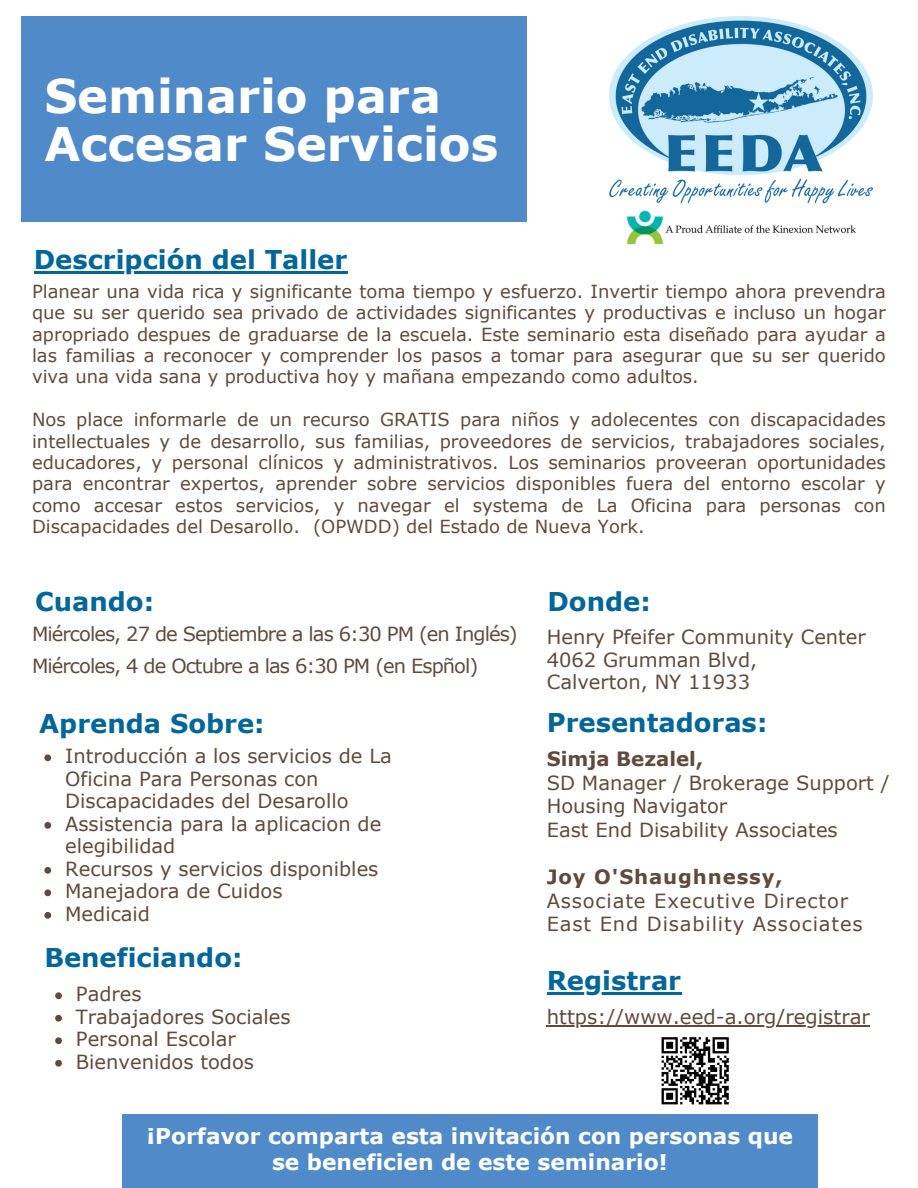
<style>
.page{position:relative;width:918px;height:1188px;background:#fff}
.page>*{position:absolute;margin:0;border:0;box-sizing:border-box;transform-origin:0 0}
.t1{font:700 46.35px/48.3px "Verdana";color:#fff}
.t2{font:700 25.8px "Verdana";color:#02669a}
.t3{font:700 21.75px/25.7px "Verdana";color:#fff;text-align:center}
.t4{font:19.8px "Verdana";color:#604a3b}
.t5{font:700 19.8px "Verdana";letter-spacing:.045em;color:#604a3b}
.t6{font:700 19.8px "Verdana";color:#604a3b}
.t7{font:19.5px/22.5px "Verdana";color:#604a3b}
.t8{font:19.5px "Verdana";letter-spacing:-.05em;color:#604a3b}
.t9{font:19.5px "Verdana";letter-spacing:.045em;color:#604a3b}
.t10{font:18px/21.3px "Verdana";color:#604a3b;text-align:justify}
</style>
<div class="page">
<div style="left:21px;top:16px;width:505px;height:206px;background:#518ac9"></div>
<div style="left:122px;top:1114px;width:695px;height:74px;background:#518ac9"></div>
<img style="left:610px;top:16px;width:263px;height:229px">
<svg style="left:661px;top:1037px;width:68px;height:68px"></svg>
<hr style="left:34px;top:272px;width:314px;height:2px;background:#02669a">
<hr style="left:547px;top:992px;width:134px;height:3px;background:#02669a">
<hr style="left:547px;top:1026px;width:323px;height:1px;background:#604a3b">
<svg style="left:44px;top:754px;width:7px;height:7px"></svg>
<svg style="left:44px;top:822px;width:7px;height:7px"></svg>
<svg style="left:44px;top:867px;width:7px;height:7px"></svg>
<svg style="left:44px;top:889px;width:7px;height:7px"></svg>
<svg style="left:44px;top:912px;width:7px;height:7px"></svg>
<svg style="left:55px;top:992px;width:7px;height:7px"></svg>
<svg style="left:55px;top:1015px;width:7px;height:7px"></svg>
<svg style="left:55px;top:1037px;width:7px;height:7px"></svg>
<svg style="left:55px;top:1060px;width:7px;height:7px"></svg>
<p class="t1" style="left:44px;top:70px;width:455px">Seminario para<br>Accesar Servicios</p>
<p class="t2" style="left:34px;top:244px;width:315px">Descripción del Taller</p>
<p class="t10" style="left:32px;top:280px;width:855px">Planear una vida rica y significante toma tiempo y esfuerzo. Invertir tiempo ahora prevendra que su ser querido sea privado de actividades significantes y productivas e incluso un hogar apropriado despues de graduarse de la escuela. Este seminario esta diseñado para ayudar a las familias a reconocer y comprender los pasos a tomar para asegurar que su ser querido viva una vida sana y productiva hoy y mañana empezando como adultos.</p>
<p class="t10" style="left:32px;top:408px;width:855px">Nos place informarle de un recurso GRATIS para niños y adolecentes con discapacidades intellectuales y de desarrollo, sus familias, proveedores de servicios, trabajadores sociales, educadores, y personal clínicos y administrativos. Los seminarios proveeran oportunidades para encontrar expertos, aprender sobre servicios disponibles fuera del entorno escolar y como accesar estos servicios, y navegar el systema de La Oficina para personas con Discapacidades del Desarollo. (OPWDD) del Estado de Nueva York.</p>
<p class="t2" style="left:35px;top:585px;width:121px">Cuando:</p>
<p class="t8" style="left:32px;top:622px;width:487px">Miércoles, 27 de Septiembre a las 6:30 PM (en Inglés)</p>
<p class="t8" style="left:32px;top:653px;width:448px">Miércoles, 4 de Octubre a las 6:30 PM (en Espñol)</p>
<p class="t2" style="left:39px;top:707px;width:227px">Aprenda Sobre:</p>
<p class="t7" style="left:65px;top:744px;width:328px">Introducción a los servicios de La<br>Oficina Para Personas con<br>Discapacidades del Desarollo</p>
<p class="t7" style="left:65px;top:812px;width:318px">Assistencia para la aplicacion de elegibilidad</p>
<p class="t7" style="left:65px;top:857px;width:315px">Recursos y servicios disponibles</p>
<p class="t7" style="left:65px;top:879px;width:219px">Manejadora de Cuidos</p>
<p class="t7" style="left:65px;top:902px;width:86px">Medicaid</p>
<p class="t2" style="left:44px;top:941px;width:200px">Beneficiando:</p>
<p class="t7" style="left:76px;top:982px;width:67px">Padres</p>
<p class="t7" style="left:76px;top:1005px;width:216px">Trabajadores Sociales</p>
<p class="t7" style="left:76px;top:1027px;width:161px">Personal Escolar</p>
<p class="t7" style="left:76px;top:1050px;width:180px">Bienvenidos todos</p>
<p class="t2" style="left:547px;top:585px;width:105px">Donde:</p>
<p class="t7" style="left:547px;top:625px;width:321px">Henry Pfeifer Community Center</p>
<p class="t7" style="left:547px;top:648px;width:212px">4062 Grumman Blvd,</p>
<p class="t7" style="left:547px;top:670px;width:205px">Calverton, NY 11933</p>
<p class="t2" style="left:547px;top:706px;width:222px">Presentadoras:</p>
<p class="t6" style="left:547px;top:746px;width:158px">Simja Bezalel,</p>
<p class="t7" style="left:547px;top:770px;width:344px;line-height:23.7px">SD Manager / Brokerage Support /<br>Housing Navigator</p>
<p class="t7" style="left:547px;top:818px;width:293px">East End Disability Associates</p>
<p class="t5" style="left:547px;top:864px;width:237px">Joy O'Shaughnessy,</p>
<p class="t9" style="left:547px;top:888px;width:303px">Associate Executive Director</p>
<p class="t9" style="left:547px;top:912px;width:317px">East End Disability Associates</p>
<p class="t2" style="left:547px;top:964px;width:136px">Registrar</p>
<p class="t4" style="left:547px;top:1004px;width:325px">https://www.eed-a.org/registrar</p>
<p class="t3" style="left:146px;top:1123px;width:648px">¡Porfavor comparta esta invitación con personas que se beneficien de este seminario!</p>
</div>
